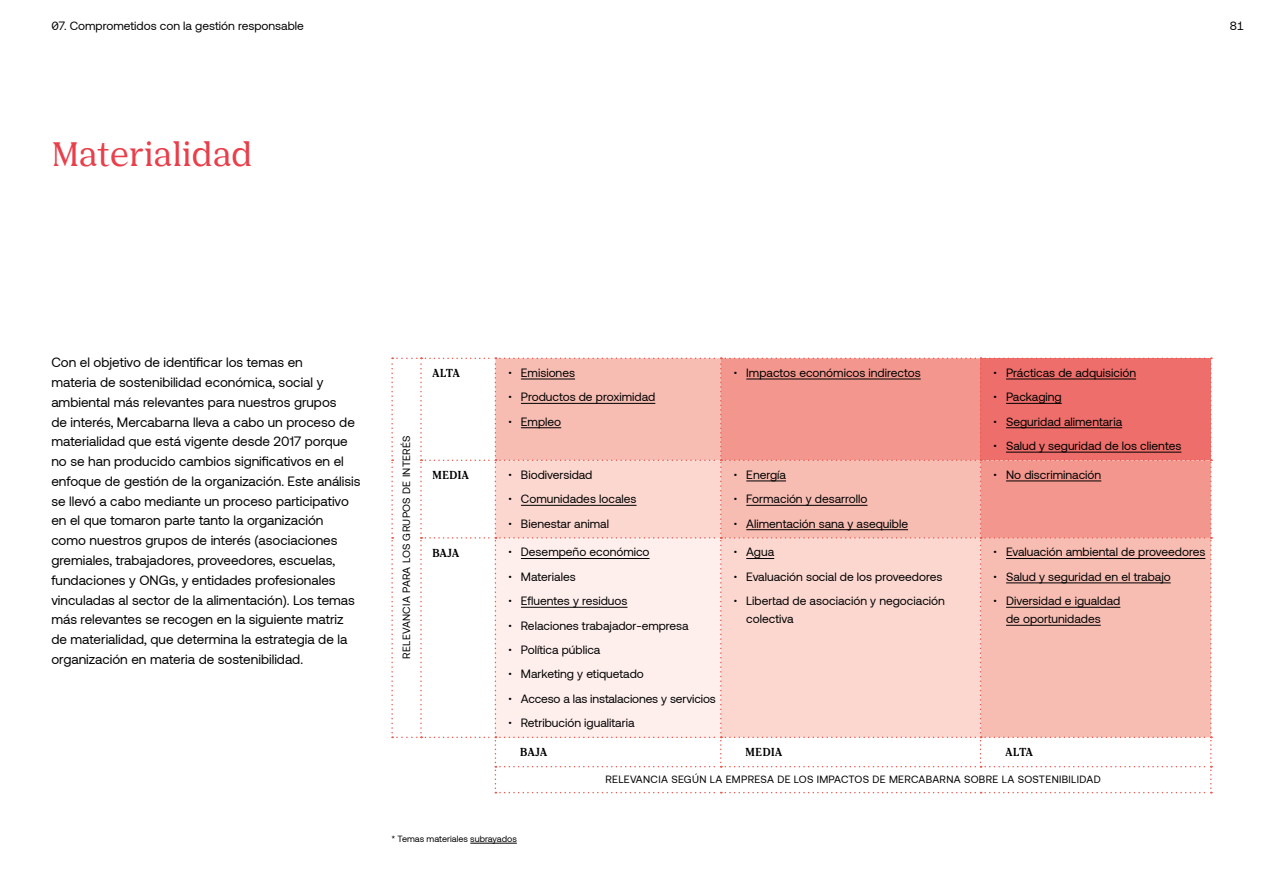
<style>
.page{position:relative;width:1263px;height:893px;background:#fff}
.page>*{position:absolute;margin:0;border:0;box-sizing:border-box;transform-origin:0 0}
.t1{font:600 33px "Nib Pro";color:#e83f4b}
.t2{font:13.5px/19.8px "Aeonik";color:#000}
.t3{font:12px/18px "Aeonik";color:#000}
.t4{font:700 11.25px "Nib Pro";letter-spacing:-.005em;color:#000}
.t5{font:10.5px "Aeonik";letter-spacing:.03em;color:#000}
.t6{font:9px "Aeonik";color:#000}
.s1{font-weight:300}
</style>
<div class="page">
<svg style="left:391px;top:358px;width:821px;height:435px"></svg>
<hr style="left:1006px;top:558px;width:199px;height:1px;background:#000">
<hr style="left:1006px;top:582px;width:165px;height:1px;background:#000">
<hr style="left:1006px;top:607px;width:114px;height:1px;background:#000">
<hr style="left:1006px;top:625px;width:95px;height:1px;background:#000">
<hr style="left:470px;top:843px;width:47px;height:1px;background:#000">
<p class="t3" style="left:51px;top:17px;width:254px">07. Comprometidos con la gestión responsable</p>
<p class="t3" style="left:1230px;top:17px;width:16px">81</p>
<h1 class="t1" style="left:51px;top:135px;width:203px">Materialidad</h1>
<p class="t2" style="left:51px;top:353px;width:311px">Con el objetivo de identificar los temas en<br>materia de sostenibilidad económica, social y ambiental más relevantes para nuestros grupos<br>de interés, Mercabarna lleva a cabo un proceso de materialidad que está vigente desde 2017 porque no se han producido cambios significativos en el enfoque de gestión de la organización. Este análisis se llevó a cabo mediante un proceso participativo en el que tomaron parte tanto la organización como nuestros grupos de interés (asociaciones gremiales, trabajadores, proveedores, escuelas, fundaciones y ONGs, y entidades profesionales vinculadas al sector de la alimentación). Los temas más relevantes se recogen en la siguiente matriz de materialidad, que determina la estrategia de la organización en materia de sostenibilidad.</p>
<p class="t5" style="left:401px;top:659px;width:225px;rotate:-90deg">RELEVANCIA PARA LOS GRUPOS DE INTERÉS</p>
<p class="t4" style="left:432px;top:366px;width:30px">ALTA</p>
<p class="t3" style="left:508px;top:364px;width:68px"><span class="s1">•</span> Emisiones</p>
<p class="t3" style="left:508px;top:388px;width:149px"><span class="s1">•</span> Productos de proximidad</p>
<p class="t3" style="left:508px;top:413px;width:55px"><span class="s1">•</span> Empleo</p>
<p class="t4" style="left:432px;top:468px;width:39px">MEDIA</p>
<p class="t3" style="left:508px;top:466px;width:86px"><span class="s1">•</span> Biodiversidad</p>
<p class="t3" style="left:508px;top:490px;width:130px"><span class="s1">•</span> Comunidades locales</p>
<p class="t3" style="left:508px;top:514px;width:102px"><span class="s1">•</span> Bienestar animal</p>
<p class="t4" style="left:432px;top:546px;width:29px">BAJA</p>
<p class="t3" style="left:508px;top:543px;width:143px"><span class="s1">•</span> Desempeño económico</p>
<p class="t3" style="left:508px;top:568px;width:69px"><span class="s1">•</span> Materiales</p>
<p class="t3" style="left:508px;top:592px;width:121px"><span class="s1">•</span> Efluentes y residuos</p>
<p class="t3" style="left:508px;top:616px;width:182px"><span class="s1">•</span> Relaciones trabajador-empresa</p>
<p class="t3" style="left:508px;top:641px;width:94px"><span class="s1">•</span> Política pública</p>
<p class="t3" style="left:508px;top:665px;width:137px"><span class="s1">•</span> Marketing y etiquetado</p>
<p class="t3" style="left:508px;top:690px;width:209px"><span class="s1">•</span> Acceso a las instalaciones y servicios</p>
<p class="t3" style="left:508px;top:714px;width:128px"><span class="s1">•</span> Retribución igualitaria</p>
<p class="t3" style="left:733px;top:364px;width:189px"><span class="s1">•</span> Impactos económicos indirectos</p>
<p class="t3" style="left:993px;top:364px;width:144px"><span class="s1">•</span> Prácticas de adquisición</p>
<p class="t3" style="left:993px;top:388px;width:70px"><span class="s1">•</span> Packaging</p>
<p class="t3" style="left:993px;top:413px;width:130px"><span class="s1">•</span> Seguridad alimentaria</p>
<p class="t3" style="left:993px;top:437px;width:190px"><span class="s1">•</span> Salud y seguridad de los clientes</p>
<p class="t3" style="left:733px;top:466px;width:54px"><span class="s1">•</span> Energía</p>
<p class="t3" style="left:733px;top:490px;width:135px"><span class="s1">•</span> Formación y desarrollo</p>
<p class="t3" style="left:733px;top:514px;width:176px"><span class="s1">•</span> Alimentación sana y asequible</p>
<p class="t3" style="left:733px;top:543px;width:42px"><span class="s1">•</span> Agua</p>
<p class="t3" style="left:733px;top:568px;width:210px"><span class="s1">•</span> Evaluación social de los proveedores</p>
<p class="t3" style="left:746px;top:592px;width:200px;text-indent:-13px"><span class="s1">•</span> Libertad de asociación y negociación colectiva</p>
<p class="t3" style="left:993px;top:466px;width:109px"><span class="s1">•</span> No discriminación</p>
<p class="t3" style="left:993px;top:543px;width:214px"><span class="s1">•</span> Evaluación ambiental de proveedores</p>
<p class="t3" style="left:993px;top:568px;width:179px"><span class="s1">•</span> Salud y seguridad en el trabajo</p>
<p class="t3" style="left:993px;top:592px;width:129px;text-align:center"><span class="s1">•</span> Diversidad e igualdad de oportunidades</p>
<p class="t4" style="left:520px;top:745px;width:29px">BAJA</p>
<p class="t4" style="left:745px;top:745px;width:39px">MEDIA</p>
<p class="t4" style="left:1005px;top:745px;width:30px">ALTA</p>
<p class="t5" style="left:605px;top:773px;width:497px">RELEVANCIA SEGÚN LA EMPRESA DE LOS IMPACTOS DE MERCABARNA SOBRE LA SOSTENIBILIDAD</p>
<p class="t6" style="left:391px;top:833px;width:127px">* Temas materiales subrayados</p>
</div>
